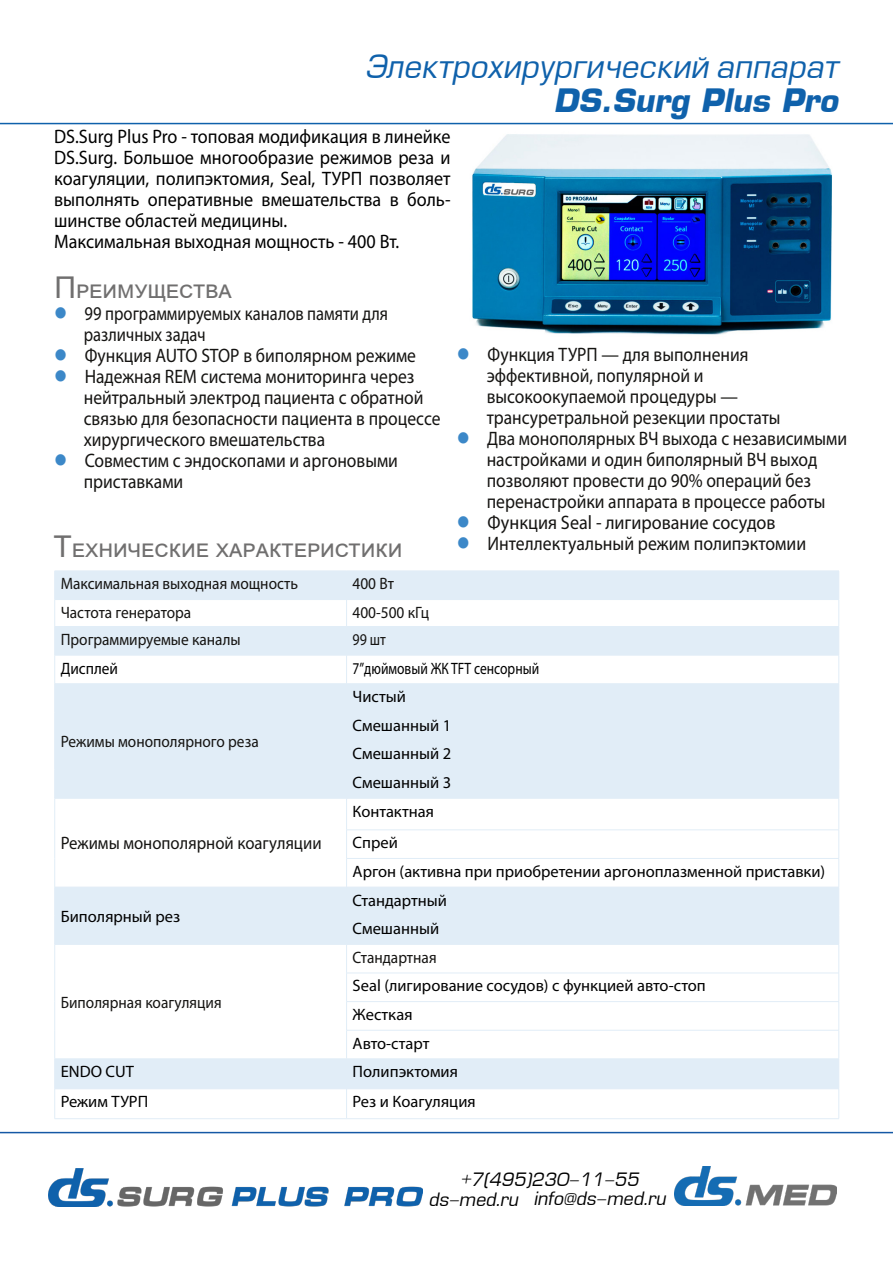
<style>
.page{position:relative;width:893px;height:1263px;background:#fff}
.page>*{position:absolute;margin:0;border:0;box-sizing:border-box;transform-origin:0 0}
.t1{font:italic 31.5px "Europe";color:#0f61ab}
.t2{font:italic 700 31.5px "Europe";color:#0f61ab}
.t3{font:24px "Arial";color:#706f6f}
.t4{font:19.5px/21px "Myriad Pro";color:#151412;scale:.9 1}
.t5{font:19.5px/21px "Myriad Pro";color:#000;scale:.93 1}
.t6{font:19.5px/21px "Myriad Pro";color:#151412;scale:.85 1}
.t7{font:19.5px "Myriad Pro";color:#151412;scale:.91 1}
.t8{font:19.5px "Myriad Pro";color:#151412;scale:.93 1}
.t9{font:italic 18px/19.6px "Europe";color:#000}
.t10{font:18px "Myriad Pro";color:#151412;scale:.93 1}
.t11{font:16.5px/28.7px "Myriad Pro";color:#000}
.t12{font:16.5px "Myriad Pro";color:#151412;scale:.93 1}
.t13{font:16.5px "Myriad Pro";color:#000;scale:.82 1}
.t14{font:16.5px "Myriad Pro";color:#000;scale:.93 1}
.t15{font:16.5px "Myriad Pro";color:#151412;scale:.85 1}
.s1{font-size:30px}
.s2{color:#3c88c8}
</style>
<div class="page">
<hr style="left:0;top:1132px;width:893px;height:1px;background:#1558a5">
<img style="left:674px;top:1167px;width:162px;height:38px">
<img style="left:472px;top:134px;width:360px;height:201px">
<img style="left:49px;top:1168px;width:373px;height:38px">
<hr style="left:0;top:123px;width:893px;height:1px;background:#0f61ab">
<svg style="left:55px;top:830px;width:783px;height:258px"></svg>
<svg style="left:54px;top:571px;width:785px;height:227px"></svg>
<hr style="left:55px;top:798px;width:292px;height:1px;background:#e1edf7">
<hr style="left:54px;top:798px;width:1px;height:32px;background:#e1edf7">
<hr style="left:347px;top:798px;width:492px;height:1px;background:#e1edf7">
<hr style="left:346px;top:798px;width:1px;height:32px;background:#e1edf7">
<hr style="left:838px;top:798px;width:1px;height:32px;background:#e1edf7">
<hr style="left:346px;top:829px;width:493px;height:1px;background:#e1edf7">
<hr style="left:346px;top:858px;width:493px;height:1px;background:#e1edf7">
<hr style="left:55px;top:887px;width:292px;height:1px;background:#e1edf7">
<hr style="left:347px;top:887px;width:492px;height:1px;background:#e1edf7">
<hr style="left:346px;top:915px;width:493px;height:1px;background:#e1edf7">
<hr style="left:55px;top:944px;width:292px;height:1px;background:#e1edf7">
<hr style="left:347px;top:944px;width:492px;height:1px;background:#e1edf7">
<hr style="left:346px;top:973px;width:493px;height:1px;background:#e1edf7">
<hr style="left:346px;top:1001px;width:493px;height:1px;background:#e1edf7">
<hr style="left:346px;top:1030px;width:493px;height:1px;background:#e1edf7">
<hr style="left:55px;top:1058px;width:292px;height:1px;background:#e1edf7">
<hr style="left:347px;top:1058px;width:492px;height:1px;background:#e1edf7">
<hr style="left:55px;top:1088px;width:292px;height:1px;background:#e1edf7">
<svg style="left:54px;top:830px;width:1px;height:288px"></svg>
<hr style="left:347px;top:1088px;width:492px;height:1px;background:#e1edf7">
<svg style="left:346px;top:830px;width:1px;height:288px"></svg>
<svg style="left:838px;top:830px;width:1px;height:288px"></svg>
<hr style="left:55px;top:1118px;width:292px;height:1px;background:#e1edf7">
<hr style="left:347px;top:1118px;width:492px;height:1px;background:#e1edf7">
<h1 class="t1" style="left:365px;top:50px;width:475px">Электрохирургический аппарат</h1>
<h1 class="t2" style="left:554px;top:82px;width:286px">DS.Surg Plus Pro</h1>
<p class="t5" style="left:54px;top:126px;width:428px">DS.Surg Plus Pro - топовая модификация в линейке DS.Surg. Большое многообразие режимов реза и коагуляции, полипэктомия, Seal, ТУРП позволяет выполнять оперативные вмешательства в боль&shy;шинстве областей медицины.<br>Максимальная выходная мощность - 400 Вт.</p>
<p class="t3" style="left:55px;top:273px;width:179px"><span class="s1">П</span>реимущества</p>
<p class="t6" style="left:84px;top:302px;width:360px;text-indent:-30px"><span class="s2">●</span> 99 программируемых каналов памяти для различных задач</p>
<p class="t4" style="left:54px;top:344px;width:404px"><span class="s2">●</span> Функция AUTO STOP в биполярном режиме</p>
<p class="t4" style="left:84px;top:365px;width:398px;text-indent:-30px"><span class="s2">●</span> Надежная REM система мониторинга через нейтральный электрод пациента с обратной связью для безопасности пациента в процессе хирургического вмешательства</p>
<p class="t4" style="left:84px;top:449px;width:351px;text-indent:-30px"><span class="s2">●</span> Совместим с эндоскопами и аргоновыми приставками</p>
<p class="t4" style="left:487px;top:344px;width:328px;text-indent:-30px"><span class="s2">●</span> Функция ТУРП — для выполнения эффективной, популярной и высокоокупаемой процедуры — трансуретральной резекции простаты</p>
<p class="t4" style="left:457px;top:428px;width:435px;text-align:center"><span class="s2">●</span> Два монополярных ВЧ выхода с независимыми настройками и один биполярный ВЧ выход позволяют провести до 90% операций без перенастройки аппарата в процессе работы</p>
<p class="t8" style="left:457px;top:511px;width:344px"><span class="s2">●</span> Функция Seal - лигирование сосудов</p>
<p class="t7" style="left:457px;top:532px;width:385px"><span class="s2">●</span> Интеллектуальный режим полипэктомии</p>
<p class="t3" style="left:53px;top:532px;width:350px"><span class="s1">Т</span>ехнические характеристики</p>
<p class="t12" style="left:61px;top:574px;width:257px">Максимальная выходная мощность</p>
<p class="t12" style="left:353px;top:574px;width:46px">400 Вт</p>
<p class="t12" style="left:61px;top:602px;width:142px">Частота генератора</p>
<p class="t12" style="left:353px;top:602px;width:84px">400-500 кГц</p>
<p class="t12" style="left:61px;top:629px;width:195px">Программируемые каналы</p>
<p class="t15" style="left:353px;top:629px;width:41px">99 шт</p>
<p class="t14" style="left:61px;top:658px;width:63px">Дисплей</p>
<p class="t13" style="left:353px;top:658px;width:229px">7”дюймовый ЖК TFT сенсорный</p>
<p class="t12" style="left:61px;top:731px;width:214px">Режимы монополярного реза</p>
<p class="t10" style="left:61px;top:832px;width:282px">Режимы монополярной коагуляции</p>
<p class="t11" style="left:61px;top:902px;width:121px">Биполярный рез</p>
<p class="t12" style="left:61px;top:992px;width:175px">Биполярная коагуляция</p>
<p class="t11" style="left:353px;top:682px;width:100px">Чистый<br>Смешанный 1<br>Смешанный 2<br>Смешанный 3</p>
<p class="t11" style="left:353px;top:795px;width:83px;line-height:31.7px">Контактная<br>Спрей</p>
<p class="t11" style="left:353px;top:857px;width:474px">Аргон (активна при приобретении аргоноплазменной приставки)</p>
<p class="t11" style="left:353px;top:885px;width:96px">Стандартный<br>Смешанный</p>
<p class="t12" style="left:353px;top:947px;width:92px">Стандартная</p>
<p class="t11" style="left:353px;top:971px;width:355px">Seal (лигирование сосудов) с функцией авто-стоп<br>Жесткая<br>Авто-старт</p>
<p class="t11" style="left:61px;top:1057px;width:75px">ENDO CUT</p>
<p class="t11" style="left:353px;top:1057px;width:107px">Полипэктомия</p>
<p class="t11" style="left:61px;top:1087px;width:89px">Режим ТУРП</p>
<p class="t11" style="left:353px;top:1087px;width:125px">Рез и Коагуляция</p>
<p class="t9" style="left:428px;top:1170px;width:212px;text-indent:32px">+7(495)230-11-55 ds-med.ru</p>
<p class="t9" style="left:533px;top:1189px;width:134px">info@ds-med.ru</p>
</div>
